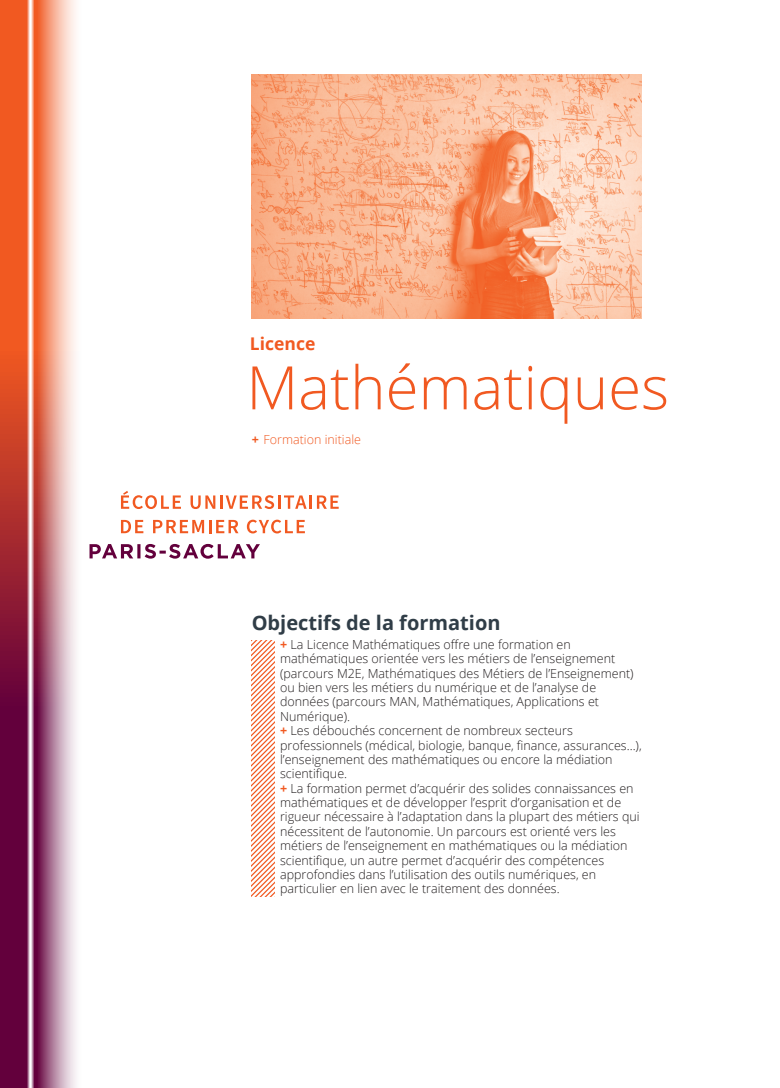
<style>
.page{position:relative;width:780px;height:1088px;background:#fff}
.page>*{position:absolute;margin:0;border:0;box-sizing:border-box;transform-origin:0 0}
.matiere{font:300 60px "Open Sans";color:#f15921}
.inter{font:700 20px "Open Sans";color:#303d47}
.diplome{font:700 17.5px "Open Sans";color:#f15921}
.t1{font:300 12.5px/14.4px "Open Sans";color:#231f20}
.type_form{font:300 12.5px "Open Sans";color:#f15921}
.s1{font-weight:700}
.s2{font-weight:700;color:#f15921}
</style>
<div class="page">
<svg style="left:89px;top:544px;width:171px;height:15px"></svg>
<svg style="left:121px;top:491px;width:60px;height:18px"></svg>
<svg style="left:190px;top:495px;width:148px;height:14px"></svg>
<svg style="left:121px;top:520px;width:22px;height:13px"></svg>
<svg style="left:153px;top:520px;width:85px;height:13px"></svg>
<svg style="left:247px;top:520px;width:58px;height:13px"></svg>
<svg style="left:18px;top:1064px;width:58px;height:24px"></svg>
<svg style="left:18px;top:0;width:58px;height:1064px;background:#cf898a"></svg>
<div style="left:0;top:18px;width:18px;height:1070px;background:#63003c"></div>
<svg style="left:0;top:0;width:18px;height:681px;background:#d04426"></svg>
<img style="left:252px;top:74px;width:389px;height:244px">
<svg style="left:252px;top:641px;width:23px;height:255px"></svg>
<p class="diplome" style="left:250px;top:331px;width:67px">Licence</p>
<p class="matiere" style="left:246px;top:346px;width:424px">Mathématiques</p>
<p class="type_form" style="left:252px;top:431px;width:111px"><span class="s1">+</span> Formation initiale</p>
<p class="inter" style="left:252px;top:609px;width:250px">Objectifs de la formation</p>
<p class="t1" style="left:280px;top:637px;width:355px"><span class="s2">+</span> La Licence Mathématiques offre une formation en mathématiques orientée vers les métiers de l’enseignement (parcours M2E, Mathématiques des Métiers de l’Enseignement) ou bien vers les métiers du numérique et de l’analyse de données (parcours MAN, Mathématiques, Applications et Numérique).</p>
<p class="t1" style="left:280px;top:723px;width:363px"><span class="s2">+</span> Les débouchés concernent de nombreux secteurs professionnels (médical, biologie, banque, finance, assurances...), l’enseignement des mathématiques ou encore la médiation scientifique.</p>
<p class="t1" style="left:280px;top:781px;width:361px"><span class="s2">+</span> La formation permet d’acquérir des solides connaissances en mathématiques et de développer l’esprit d’organisation et de rigueur nécessaire à l’adaptation dans la plupart des métiers qui nécessitent de l’autonomie. Un parcours est orienté vers les métiers de l’enseignement en mathématiques ou la médiation scientifique, un autre permet d’acqué rir des compétences approfondies dans l’utilisation des outils numériques, en particulier en lien avec le traitement des données.</p>
</div>
